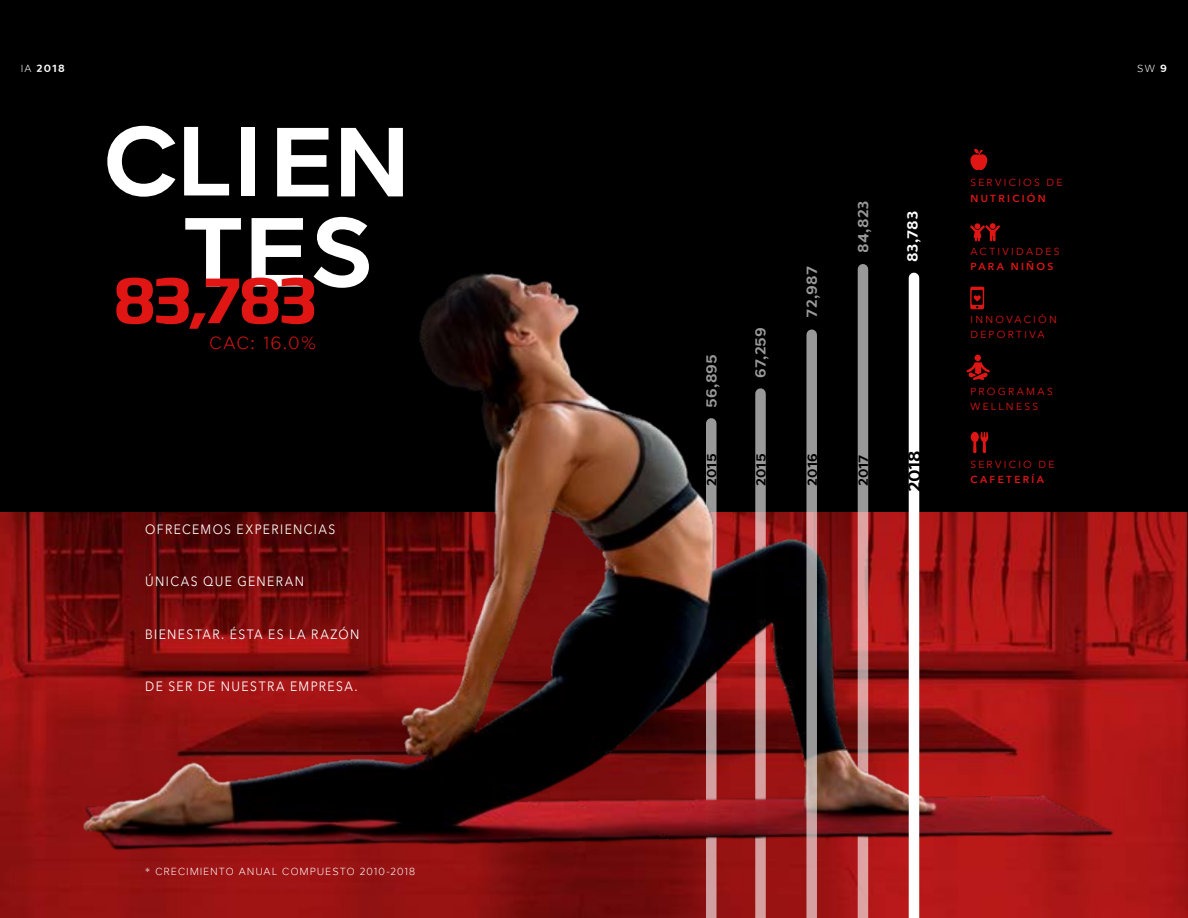
<style>
.page{position:relative;width:1188px;height:918px;background:#000}
.page>*{position:absolute;margin:0;border:0;box-sizing:border-box;transform-origin:0 0}
.t1{font:700 60px "Soho Gothic Pro";color:#e01614}
.t2{font:100 18px "Larke Neue";color:#e01614}
.t3{font:700 18px "Larke Neue";color:#000}
.t4{font:700 15px "Larke Neue";letter-spacing:.005em;color:#fff}
.t5{font:13.5px "Avenir Next";letter-spacing:.115em;color:#fff;scale:.9 1}
.t6{font:700 13.5px "Larke Neue";letter-spacing:.02em;color:#000}
.t7{font:100 10.5px "Larke Neue";letter-spacing:.12em;color:#fff}
.t8{font:700 10.5px "Larke Neue";color:#fff}
.t9{font:10.2px/15.3px "Avenir Next";letter-spacing:.225em;color:#e01614}
.t10{font:600 10.2px "Avenir Next";letter-spacing:.225em;color:#e01614}
.s1{font-weight:100}
.s2{font-weight:700}
</style>
<div class="page">
<img style="left:0;top:512px;width:1188px;height:406px">
<svg style="left:107px;top:126px;width:68px;height:71px"></svg>
<svg style="left:184px;top:127px;width:45px;height:68px"></svg>
<div style="left:241px;top:127px;width:14px;height:68px;background:#fff"></div>
<svg style="left:277px;top:128px;width:52px;height:68px"></svg>
<svg style="left:341px;top:128px;width:62px;height:68px"></svg>
<svg style="left:185px;top:218px;width:56px;height:30px"></svg>
<svg style="left:252px;top:218px;width:51px;height:30px"></svg>
<svg style="left:317px;top:217px;width:51px;height:31px"></svg>
<svg style="left:970px;top:223px;width:30px;height:18px"></svg>
<svg style="left:970px;top:149px;width:17px;height:21px"></svg>
<div style="left:858px;top:269px;width:10px;height:649px;background:#dfa2a2"></div>
<div style="left:755px;top:394px;width:11px;height:524px;background:#d6a0a0"></div>
<div style="left:706px;top:423px;width:11px;height:495px;background:#d09fa0"></div>
<img style="left:52px;top:248px;width:1094px;height:651px">
<svg style="left:806px;top:335px;width:11px;height:583px;background:#a59696"></svg>
<div style="left:909px;top:278px;width:10px;height:640px;background:#fff"></div>
<div style="left:974px;top:354px;width:7px;height:7px;background:#e01614;border-radius:50%"></div>
<svg style="left:966px;top:362px;width:24px;height:18px"></svg>
<svg style="left:970px;top:287px;width:14px;height:22px"></svg>
<p class="t8" style="left:21px;top:62px;width:45px"><span class="s1">IA</span> 2018</p>
<p class="t7" style="left:1137px;top:62px;width:31px">SW <span class="s2">9</span></p>
<h1 class="t1" style="left:113px;top:253px;width:205px">83,783</h1>
<h2 class="t2" style="left:209px;top:332px;width:108px">CAC: 16.0%</h2>
<p class="t5" style="left:145px;top:518px;width:213px">OFRECEMOS EXPERIENCIAS</p>
<p class="t5" style="left:145px;top:570px;width:178px">ÚNICAS QUE GENERAN</p>
<p class="t5" style="left:145px;top:623px;width:240px">BIENESTAR. ÉSTA ES LA RAZÓN</p>
<p class="t5" style="left:145px;top:675px;width:238px">DE SER DE NUESTRA EMPRESA.</p>
<p class="t7" style="left:145px;top:866px;width:271px">* CRECIMIENTO ANUAL COMPUESTO 2010-2018</p>
<p class="t4" style="left:702px;top:408px;width:55px;rotate:-90deg">56,895</p>
<p class="t4" style="left:751px;top:378px;width:52px;rotate:-90deg">67,259</p>
<p class="t4" style="left:803px;top:318px;width:53px;rotate:-90deg">72,987</p>
<p class="t4" style="left:854px;top:253px;width:54px;rotate:-90deg">84,823</p>
<p class="t6" style="left:804px;top:486px;width:34px;rotate:-90deg">2016</p>
<p class="t6" style="left:704px;top:486px;width:34px;rotate:-90deg">2015</p>
<p class="t6" style="left:753px;top:486px;width:34px;rotate:-90deg">2015</p>
<p class="t6" style="left:855px;top:486px;width:33px;rotate:-90deg">2017</p>
<p class="t4" style="left:903px;top:262px;width:53px;rotate:-90deg">83,783</p>
<h2 class="t3" style="left:903px;top:492px;width:44px;rotate:-90deg">2018</h2>
<p class="t9" style="left:970px;top:175px;width:94px">SERVICIOS DE</p>
<p class="t10" style="left:970px;top:189px;width:77px">NUTRICIÓN</p>
<p class="t9" style="left:970px;top:243px;width:91px">ACTIVIDADES</p>
<p class="t10" style="left:970px;top:258px;width:84px">PARA NIÑOS</p>
<p class="t9" style="left:970px;top:311px;width:88px">INNOVACIÓN<br>DEPORTIVA</p>
<p class="t9" style="left:970px;top:383px;width:84px">PROGRAMAS<br>WELLNESS</p>
<p class="t9" style="left:970px;top:456px;width:86px">SERVICIO DE</p>
<p class="t10" style="left:970px;top:471px;width:75px">CAFETERÍA</p>
</div>
